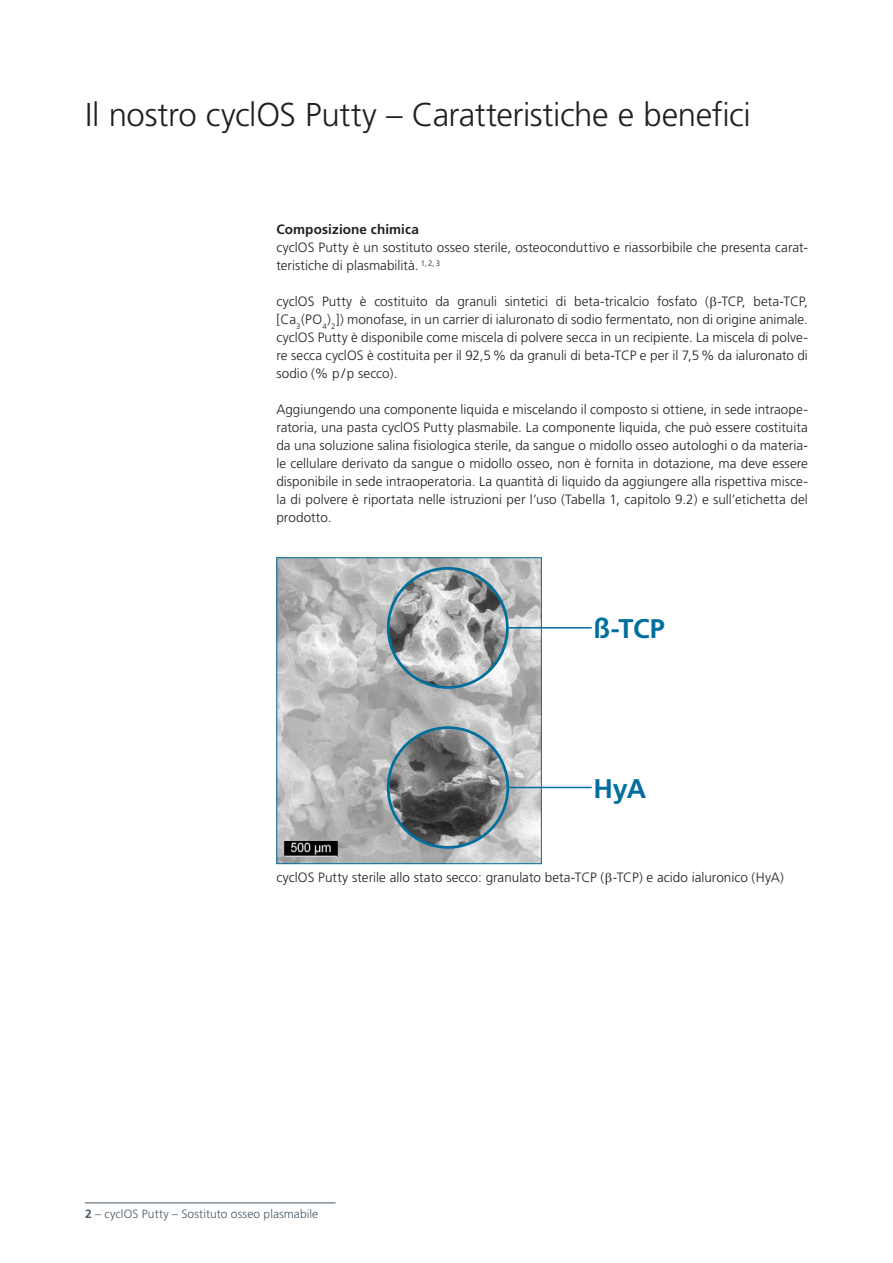
<style>
.page{position:relative;width:893px;height:1263px;background:#fff}
.page>*{position:absolute;margin:0;border:0;box-sizing:border-box;transform-origin:0 0}
.t1{font:300 33px "Frutiger";letter-spacing:-.015em;color:#231f20}
.t2{font:700 27px "Frutiger";letter-spacing:-.015em;color:#006f9e}
.t3{font:300 13.5px/18px "Frutiger";letter-spacing:.005em;color:#231f20;text-align:justify}
.t4{font:700 13.5px "Frutiger";letter-spacing:.01em;color:#231f20}
.t5{font:300 12px "Frutiger";letter-spacing:.01em;color:#475865}
.s1{font-weight:700}
</style>
<div class="page">
<img style="left:278px;top:559px;width:262px;height:303px">
<div style="left:276px;top:557px;width:266px;height:307px;border:1px solid #006f9e"></div>
<img style="left:388px;top:568px;width:119px;height:119px;border-radius:60px">
<div style="left:387px;top:567px;width:122px;height:122px;border:3px solid #006f9e;border-radius:50%"></div>
<img style="left:388px;top:728px;width:120px;height:119px;border-radius:60px">
<div style="left:387px;top:726px;width:122px;height:123px;border:3px solid #006f9e;border-radius:50%"></div>
<hr style="left:508px;top:627px;width:84px;height:1px;background:#006f9e">
<hr style="left:509px;top:787px;width:83px;height:1px;background:#006f9e">
<img style="left:284px;top:842px;width:54px;height:14px">
<hr style="left:85px;top:1202px;width:251px;height:1px;background:#475865">
<h1 class="t1" style="left:85px;top:96px;width:667px">Il nostro cyclOS Putty – Caratteristiche e benefici</h1>
<p class="t4" style="left:276px;top:221px;width:144px">Composizione chimica</p>
<p class="t3" style="left:276px;top:239px;width:533px">cyclOS Putty è un sostituto osseo sterile, osteoconduttivo e riassorbibile che presenta carat&shy;teristiche di plasmabilità. <sup>1,2,3</sup></p>
<p class="t3" style="left:276px;top:293px;width:533px">cyclOS Putty è costituito da granuli sintetici di beta-tricalcio fosfato ( -TCP, beta-TCP, [Ca<sub>3</sub>(PO<sub>4</sub>)<sub>2</sub>]) monofase, in un carrier di ialuronato di sodio fermentato, non di origine animale. cyclOS Putty è disponibile come miscela di polvere secca in un recipiente. La miscela di polve&shy;re secca cyclOS è costituita per il 92,5% da granuli di beta-TCP e per il 7,5% da ialuronato di sodio (% p/p secco).</p>
<p class="t3" style="left:276px;top:401px;width:533px">Aggiungendo una componente liquida e miscelando il composto si ottiene, in sede intraope&shy;ratoria, una pasta cyclOS Putty plasmabile. La componente liquida, che può essere costituita da una soluzione salina fisiologica sterile, da sangue o midollo osseo autologhi o da materia&shy;le cellulare derivato da sangue o midollo osseo, non è fornita in dotazione, ma deve essere disponibile in sede intraoperatoria. La quantità di liquido da aggiungere alla rispettiva misce&shy;la di polvere è riportata nelle istruzioni per l’uso (Tabella 1, capitolo 9.2) e sull’etichetta del prodotto.</p>
<h2 class="t2" style="left:594px;top:613px;width:73px">ß-TCP</h2>
<h2 class="t2" style="left:594px;top:772px;width:54px">HyA</h2>
<p class="t3" style="left:276px;top:869px;width:509px">cyclOS Putty sterile allo stato secco: granulato beta-TCP ( -TCP) e acido ialuronico (HyA)</p>
<p class="t5" style="left:85px;top:1207px;width:235px"><span class="s1">2</span> – cyclOS Putty – Sostituto osseo plasmabile</p>
</div>
